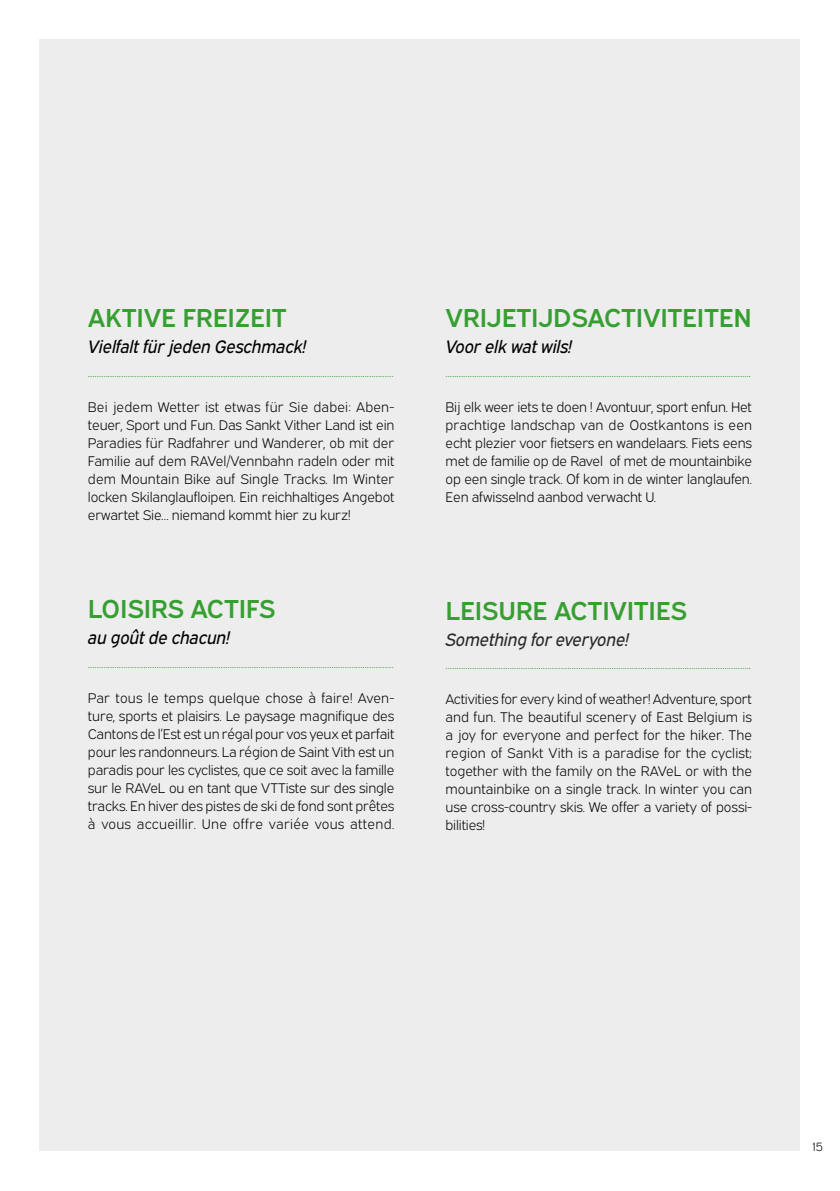
<style>
.page{position:relative;width:840px;height:1191px;background:#fff}
.page>*{position:absolute;margin:0;border:0;box-sizing:border-box;transform-origin:0 0}
.t1{font:26px "Expressway Sb";letter-spacing:-.015em;color:#379f32}
.t2{font:italic 18px "Expressway Rg";letter-spacing:-.01em;color:#000}
.t3{font:italic 18px "Expressway Rg";letter-spacing:-.01em;color:#282827}
.t4{font:14px/18px "Expressway Lt";letter-spacing:-.015em;color:#000;text-align:justify}
.t5{font:14px "Expressway Lt";color:#379f32}
.t6{font:12px "Expressway Lt";color:#000}
</style>
<div class="page">
<div style="left:40px;top:40px;width:759px;height:1111px;background:#ededed"></div>
<h1 class="t1" style="left:88px;top:298px;width:200px">AKTIVE FREIZEIT</h1>
<p class="t2" style="left:88px;top:333px;width:220px">Vielfalt für jeden Geschmack!</p>
<p class="t5" style="left:88px;top:361px;width:307px">..........................................................................................................................................</p>
<p class="t4" style="left:88px;top:396px;width:308px">Bei jedem Wetter ist etwas für Sie dabei: Aben&shy;teuer, Sport und Fun. Das Sankt Vither Land ist ein Paradies für Radfahrer und Wanderer, ob mit der Familie auf dem RAVel/Vennbahn radeln oder mit dem Mountain Bike auf Single Tracks. Im Winter locken Skilanglaufloipen. Ein reichhaltiges Angebot erwartet Sie… niemand kommt hier zu kurz!</p>
<h1 class="t1" style="left:88px;top:588px;width:189px">LOISIRS ACTIFS</h1>
<p class="t2" style="left:88px;top:624px;width:143px">au goût de chacun!</p>
<p class="t5" style="left:88px;top:652px;width:307px">..........................................................................................................................................</p>
<p class="t4" style="left:88px;top:687px;width:308px">Par tous le temps quelque chose à faire! Aven&shy;ture, sports et plaisirs. Le paysage magnifique des Cantons de l’Est est un régal pour vos yeux et parfait pour les randonneurs. La région de Saint Vith est un paradis pour les cyclistes, que ce soit avec la famille sur le RAVeL ou en tant que VTTiste sur des single tracks. En hiver des pistes de ski de fond sont prêtes à vous accueillir. Une offre variée vous attend.</p>
<h1 class="t1" style="left:445px;top:298px;width:307px">VRIJETIJDSACTIVITEITEN</h1>
<p class="t2" style="left:445px;top:333px;width:128px">Voor elk wat wils!</p>
<p class="t5" style="left:445px;top:361px;width:307px">..........................................................................................................................................</p>
<p class="t4" style="left:445px;top:396px;width:308px">Bij elk weer iets te doen ! Avontuur, sport enfun. Het prachtige landschap van de Oostkantons is een echt plezier voor fietsers en wandelaars. Fiets eens met de familie op de Ravel of met de mountainbike op een single track. Of kom in de winter langlaufen.<br>Een afwisselnd aanbod verwacht U.</p>
<h1 class="t1" style="left:445px;top:590px;width:243px">LEISURE ACTIVITIES</h1>
<p class="t3" style="left:445px;top:625px;width:185px">Something for everyone!</p>
<p class="t5" style="left:445px;top:653px;width:307px">..........................................................................................................................................</p>
<p class="t4" style="left:445px;top:689px;width:308px">Activities for every kind of weather! Adventure, sport and fun. The beautiful scenery of East Belgium is a joy for everyone and perfect for the hiker. The region of Sankt Vith is a paradise for the cyclist; together with the family on the RAVeL or with the mountainbike on a single track. In winter you can use cross-country skis. We offer a variety of possi&shy;bilities!</p>
<p class="t6" style="left:812px;top:1138px;width:12px">15</p>
</div>
